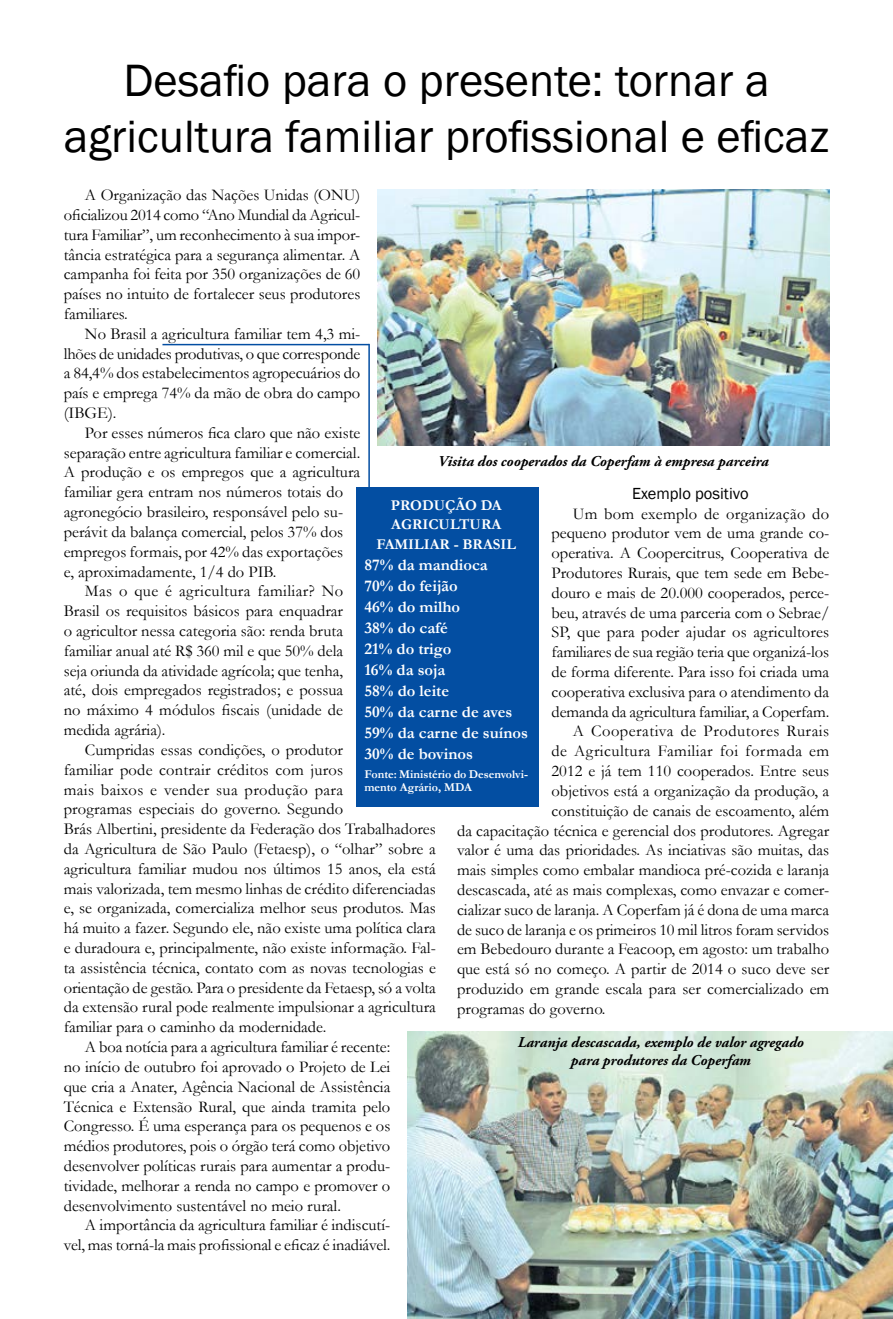
<style>
.page{position:relative;width:893px;height:1319px;background:#fff}
.page>*{position:absolute;margin:0;border:0;box-sizing:border-box;transform-origin:0 0}
.t1{font:46.5px/55.8px "Franklin Gothic";color:#000;text-align:center}
.t2{font:16.5px/19.8px "Garamond";color:#000;text-align:justify}
.t3{font:700 16.5px/21px "Garamond";color:#fff}
.t4{font:16.5px "Garamond";letter-spacing:.02em;color:#000}
.t5{font:16.5px "Garamond";letter-spacing:.025em;color:#000}
.t6{font:16.5px "Garamond";letter-spacing:.03em;color:#000}
.t7{font:16.5px "Franklin Gothic";color:#000}
.t8{font:italic 700 15px/18px "Adobe Garamond Pro";color:#000;text-align:center}
.t9{font:700 15px/19.5px "Garamond";color:#fff;text-align:center}
.t10{font:700 12px/13.5px "Garamond";color:#fff}
</style>
<div class="page">
<div style="left:356px;top:487px;width:183px;height:319px;background:#034ea2"></div>
<img style="left:377px;top:189px;width:452px;height:257px">
<img style="left:407px;top:1031px;width:486px;height:287px">
<hr style="left:162px;top:344px;width:207px;height:1px;background:#034ea2">
<hr style="left:368px;top:344px;width:2px;height:155px;background:#034ea2">
<h1 class="t1" style="left:64px;top:54px;width:767px">Desafio para o presente: tornar a agricultura familiar profissional e eficaz</h1>
<p class="t2" style="left:64px;top:184px;width:298px;text-indent:21px">A Organização das Nações Unidas (ONU) oficializou 2014 como “Ano Mundial da Agricul&shy;tura Familiar”, um reconhecimento à sua impor&shy;tância estratégica para a segurança alimentar. A campanha foi feita por 350 organizações de 60 países no intuito de fortalecer seus produtores familiares.</p>
<p class="t2" style="left:64px;top:323px;width:298px;text-indent:21px">No Brasil a agricultura familiar tem 4,3 mi&shy;lhões de unidades produtivas, o que corresponde a 84,4% dos estabelecimentos agropecuários do país e emprega 74% da mão de obra do campo (IBGE).</p>
<p class="t2" style="left:64px;top:422px;width:298px;text-align:left;text-indent:21px">Por esses números fica claro que não existe separação entre agricultura familiar e comercial.<br>A produção e os empregos que a agricultura familiar gera entram nos números totais do agronegócio brasileiro, responsável pelo su&shy;perávit da balança comercial, pelos 37% dos empregos formais, por 42% das exportações<br>e, aproximadamente, 1/4 do PIB.</p>
<p class="t2" style="left:64px;top:580px;width:281px;text-indent:21px">Mas o que é agricultura familiar? No Brasil os requisitos básicos para enquadrar o agricultor nessa categoria são: renda bruta familiar anual até R$ 360 mil e que 50% dela seja oriunda da atividade agrícola; que tenha, até, dois empregados registrados; e possua no máximo 4 módulos fiscais (unidade de medida agrária).</p>
<p class="t2" style="left:85px;top:739px;width:260px">Cumpridas essas condições, o produtor</p>
<p class="t2" style="left:64px;top:759px;width:281px">familiar pode contrair créditos com juros</p>
<p class="t4" style="left:64px;top:778px;width:281px">mais baixos e vender sua produção para</p>
<p class="t2" style="left:64px;top:798px;width:281px">programas especiais do governo. Segundo</p>
<p class="t2" style="left:64px;top:818px;width:374px">Brás Albertini, presidente da Federação dos Trabalhadores</p>
<p class="t2" style="left:64px;top:838px;width:374px">da Agricultura de São Paulo (Fetaesp), o “olhar” sobre a</p>
<p class="t2" style="left:64px;top:858px;width:374px">agricultura familiar mudou nos últimos 15 anos, ela está</p>
<p class="t2" style="left:64px;top:877px;width:374px">mais valorizada, tem mesmo linhas de crédito diferenciadas</p>
<p class="t2" style="left:64px;top:897px;width:374px">e, se organizada, comercializa melhor seus produtos. Mas</p>
<p class="t2" style="left:64px;top:917px;width:374px">há muito a fazer. Segundo ele, não existe uma política clara</p>
<p class="t2" style="left:64px;top:937px;width:374px">e duradoura e, principalmente, não existe informação. Fal-</p>
<p class="t2" style="left:64px;top:957px;width:374px">ta assistência técnica, contato com as novas tecnologias e</p>
<p class="t2" style="left:64px;top:976px;width:374px">orientação de gestão. Para o presidente da Fetaesp, só a volta</p>
<p class="t2" style="left:64px;top:996px;width:374px">da extensão rural pode realmente impulsionar a agricultura</p>
<p class="t2" style="left:64px;top:1016px;width:264px">familiar para o caminho da modernidade.</p>
<p class="t2" style="left:85px;top:1036px;width:307px">A boa notícia para a agricultura familiar é recente:</p>
<p class="t2" style="left:64px;top:1056px;width:328px">no início de outubro foi aprovado o Projeto de Lei</p>
<p class="t2" style="left:64px;top:1075px;width:328px">que cria a Anater, Agência Nacional de Assistência</p>
<p class="t2" style="left:64px;top:1095px;width:328px">Técnica e Extensão Rural, que ainda tramita pelo</p>
<p class="t2" style="left:64px;top:1115px;width:328px">Congresso. É uma esperança para os pequenos e os</p>
<p class="t2" style="left:64px;top:1135px;width:328px">médios produtores, pois o órgão terá como objetivo</p>
<p class="t2" style="left:64px;top:1155px;width:328px">desenvolver políticas rurais para aumentar a produ-</p>
<p class="t2" style="left:64px;top:1174px;width:328px">tividade, melhorar a renda no campo e promover o</p>
<p class="t2" style="left:64px;top:1194px;width:279px">desenvolvimento sustentável no meio rural.</p>
<p class="t2" style="left:85px;top:1214px;width:307px">A importância da agricultura familiar é indiscutí-</p>
<p class="t2" style="left:64px;top:1234px;width:328px">vel, mas torná-la mais profissional e eficaz é inadiável.</p>
<p class="t8" style="left:438px;top:452px;width:332px">Visita dos cooperados da Coperfam à empresa parceira</p>
<p class="t7" style="left:632px;top:483px;width:118px">Exemplo positivo</p>
<p class="t4" style="left:573px;top:502px;width:258px">Um bom exemplo de organização do</p>
<p class="t2" style="left:552px;top:523px;width:279px">pequeno produtor vem de uma grande co-</p>
<p class="t2" style="left:552px;top:542px;width:279px">operativa. A Coopercitrus, Cooperativa de</p>
<p class="t2" style="left:552px;top:562px;width:279px">Produtores Rurais, que tem sede em Bebe-</p>
<p class="t2" style="left:552px;top:582px;width:279px">douro e mais de 20.000 cooperados, perce-</p>
<p class="t2" style="left:552px;top:602px;width:279px">beu, através de uma parceria com o Sebrae/</p>
<p class="t2" style="left:552px;top:622px;width:279px">SP, que para poder ajudar os agricultores</p>
<p class="t2" style="left:552px;top:641px;width:279px">familiares de sua região teria que organizá-los</p>
<p class="t2" style="left:552px;top:661px;width:279px">de forma diferente. Para isso foi criada uma</p>
<p class="t2" style="left:552px;top:681px;width:279px">cooperativa exclusiva para o atendimento da</p>
<p class="t2" style="left:552px;top:701px;width:279px">demanda da agricultura familiar, a Coperfam.</p>
<p class="t6" style="left:573px;top:720px;width:258px">A Cooperativa de Produtores Rurais</p>
<p class="t5" style="left:552px;top:740px;width:279px">de Agricultura Familiar foi formada em</p>
<p class="t2" style="left:552px;top:760px;width:279px">2012 e já tem 110 cooperados. Entre seus</p>
<p class="t2" style="left:552px;top:780px;width:279px">objetivos está a organização da produção, a</p>
<p class="t2" style="left:552px;top:800px;width:279px">constituição de canais de escoamento, além</p>
<p class="t2" style="left:457px;top:820px;width:374px">da capacitação técnica e gerencial dos produtores. Agregar</p>
<p class="t2" style="left:457px;top:839px;width:374px">valor é uma das prioridades. As inciativas são muitas, das</p>
<p class="t2" style="left:457px;top:859px;width:374px">mais simples como embalar mandioca pré-cozida e laranja</p>
<p class="t2" style="left:457px;top:879px;width:374px">descascada, até as mais complexas, como envazar e comer-</p>
<p class="t2" style="left:457px;top:899px;width:373px">cializar suco de laranja. A Coperfam já é dona de uma marca</p>
<p class="t2" style="left:457px;top:919px;width:374px">de suco de laranja e os primeiros 10 mil litros foram servidos</p>
<p class="t2" style="left:457px;top:938px;width:374px">em Bebedouro durante a Feacoop, em agosto: um trabalho</p>
<p class="t2" style="left:457px;top:958px;width:374px">que está só no começo. A partir de 2014 o suco deve ser</p>
<p class="t2" style="left:457px;top:978px;width:374px">produzido em grande escala para ser comercializado em</p>
<p class="t2" style="left:457px;top:998px;width:150px">programas do governo.</p>
<p class="t9" style="left:377px;top:495px;width:135px">produção da<br>Agricultura familiar - brasil</p>
<p class="t3" style="left:364px;top:554px;width:165px">87% da mandioca<br>70% do feijão<br>46% do milho<br>38% do café<br>21% do trigo<br>16% da soja<br>58% do leite<br>50% da carne de aves<br>59% da carne de suínos<br>30% de bovinos</p>
<p class="t10" style="left:364px;top:767px;width:165px">Fonte: Ministério do Desenvolvi&shy;mento Agrário, MDA</p>
<p class="t8" style="left:518px;top:1033px;width:288px">Laranja descascada, exemplo de valor agregado para produtores da Coperfam</p>
</div>
